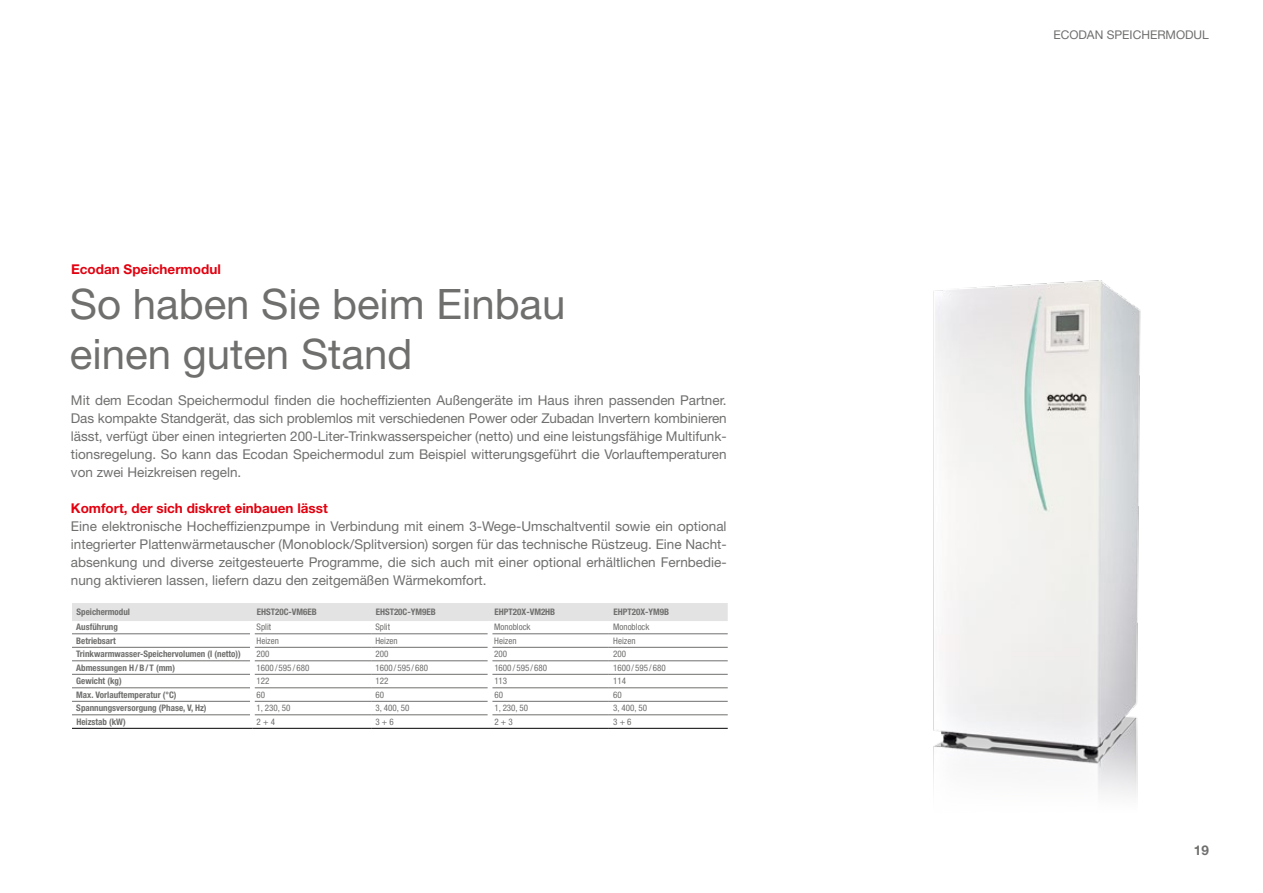
<style>
.page{position:relative;width:1263px;height:893px;background:#fff}
.page>*{position:absolute;margin:0;border:0;box-sizing:border-box;transform-origin:0 0}
.t1{font:42px/50.4px "Helvetica Neue LT Pro";color:#6f6f6e}
.t2{font:13.5px/18px "Helvetica Neue LT Pro";color:#6f6f6e;text-align:justify}
.t3{font:700 13.5px "Helvetica Neue LT Pro";color:#e3000f}
.t4{font:700 13.5px "Helvetica Neue LT Pro";color:#6f6f6e}
.t5{font:12px "Helvetica Neue LT Pro";color:#6f6f6e}
.t6{font:700 condensed 9px "Helvetica Neue LT Pro";color:#6f6f6e}
.t7{font:condensed 9px "Helvetica Neue LT Pro";color:#6f6f6e}
</style>
<div class="page">
<img style="left:933px;top:280px;width:208px;height:517px">
<div style="left:72px;top:603px;width:656px;height:18px;background:#e3e3e3"></div>
<hr style="left:72px;top:633px;width:178px;height:1px;background:#6f6f6e">
<hr style="left:255px;top:633px;width:116px;height:1px;background:#6f6f6e">
<hr style="left:371px;top:633px;width:117px;height:1px;background:#6f6f6e">
<hr style="left:492px;top:633px;width:117px;height:1px;background:#6f6f6e">
<hr style="left:609px;top:633px;width:119px;height:1px;background:#6f6f6e">
<hr style="left:72px;top:647px;width:178px;height:1px;background:#6f6f6e">
<hr style="left:72px;top:660px;width:178px;height:1px;background:#6f6f6e">
<hr style="left:72px;top:674px;width:178px;height:1px;background:#6f6f6e">
<hr style="left:72px;top:687px;width:178px;height:1px;background:#6f6f6e">
<hr style="left:72px;top:701px;width:178px;height:1px;background:#6f6f6e">
<hr style="left:72px;top:714px;width:178px;height:1px;background:#6f6f6e">
<hr style="left:255px;top:714px;width:116px;height:1px;background:#6f6f6e">
<hr style="left:371px;top:714px;width:117px;height:1px;background:#6f6f6e">
<hr style="left:492px;top:714px;width:117px;height:1px;background:#6f6f6e">
<hr style="left:609px;top:714px;width:119px;height:1px;background:#6f6f6e">
<hr style="left:72px;top:728px;width:180px;height:1px;background:#000">
<hr style="left:252px;top:728px;width:119px;height:1px;background:#000">
<hr style="left:371px;top:728px;width:119px;height:1px;background:#000">
<hr style="left:490px;top:728px;width:119px;height:1px;background:#000">
<hr style="left:609px;top:728px;width:119px;height:1px;background:#000">
<hr style="left:255px;top:647px;width:116px;height:1px;background:#6f6f6e">
<hr style="left:371px;top:647px;width:117px;height:1px;background:#6f6f6e">
<hr style="left:492px;top:647px;width:117px;height:1px;background:#6f6f6e">
<hr style="left:609px;top:647px;width:119px;height:1px;background:#6f6f6e">
<hr style="left:255px;top:660px;width:116px;height:1px;background:#6f6f6e">
<hr style="left:371px;top:660px;width:117px;height:1px;background:#6f6f6e">
<hr style="left:492px;top:660px;width:117px;height:1px;background:#6f6f6e">
<hr style="left:609px;top:660px;width:119px;height:1px;background:#6f6f6e">
<hr style="left:255px;top:674px;width:116px;height:1px;background:#6f6f6e">
<hr style="left:371px;top:674px;width:117px;height:1px;background:#6f6f6e">
<hr style="left:492px;top:674px;width:117px;height:1px;background:#6f6f6e">
<hr style="left:609px;top:674px;width:119px;height:1px;background:#6f6f6e">
<hr style="left:255px;top:687px;width:116px;height:1px;background:#6f6f6e">
<hr style="left:371px;top:687px;width:117px;height:1px;background:#6f6f6e">
<hr style="left:492px;top:687px;width:117px;height:1px;background:#6f6f6e">
<hr style="left:609px;top:687px;width:119px;height:1px;background:#6f6f6e">
<hr style="left:255px;top:701px;width:116px;height:1px;background:#6f6f6e">
<hr style="left:371px;top:701px;width:117px;height:1px;background:#6f6f6e">
<hr style="left:492px;top:701px;width:117px;height:1px;background:#6f6f6e">
<hr style="left:609px;top:701px;width:119px;height:1px;background:#6f6f6e">
<p class="t3" style="left:71px;top:261px;width:151px">Ecodan Speichermodul</p>
<h1 class="t1" style="left:70px;top:278px;width:497px">So haben Sie beim Einbau einen guten Stand</h1>
<p class="t2" style="left:71px;top:391px;width:657px">Mit dem Ecodan Speichermodul finden die hocheffizienten Außengeräte im Haus ihren passenden Partner.<br>Das kompakte Standgerät, das sich problemlos mit verschiedenen Power oder Zubadan Invertern kombinieren lässt, verfügt über einen integrierten 200-Liter-Trinkwasserspeicher (netto) und eine leistungsfähige Multifunk&shy;tionsregelung. So kann das Ecodan Speichermodul zum Beispiel witterungsgeführt die Vorlauftemperaturen von zwei Heizkreisen regeln.</p>
<p class="t3" style="left:71px;top:500px;width:258px">Komfort, der sich diskret einbauen lässt</p>
<p class="t2" style="left:71px;top:517px;width:657px">Eine elektronische Hocheffizienzpumpe in Verbindung mit einem 3-Wege-Umschaltventil sowie ein optional integrierter Plattenwärmetauscher (Monoblock/Splitversion) sorgen für das technische Rüstzeug. Eine Nacht&shy;absenkung und diverse zeitgesteuerte Programme, die sich auch mit einer optional erhältlichen Fernbedie&shy;nung aktivieren lassen, liefern dazu den zeitgemäßen Wärmekomfort.</p>
<p class="t6" style="left:76px;top:607px;width:55px">Speichermodul</p>
<p class="t6" style="left:257px;top:607px;width:62px">EHST20C-VM6EB</p>
<p class="t6" style="left:376px;top:607px;width:62px">EHST20C-YM9EB</p>
<p class="t6" style="left:494px;top:607px;width:62px">EHPT20X-VM2HB</p>
<p class="t6" style="left:613px;top:607px;width:57px">EHPT20X-YM9B</p>
<p class="t6" style="left:76px;top:622px;width:43px">Ausführung</p>
<p class="t7" style="left:257px;top:622px;width:16px">Split</p>
<p class="t7" style="left:375px;top:622px;width:16px">Split</p>
<p class="t7" style="left:494px;top:622px;width:38px">Monoblock</p>
<p class="t7" style="left:613px;top:622px;width:38px">Monoblock</p>
<p class="t6" style="left:76px;top:635px;width:41px">Betriebsart</p>
<p class="t7" style="left:257px;top:635px;width:24px">Heizen</p>
<p class="t7" style="left:375px;top:635px;width:24px">Heizen</p>
<p class="t7" style="left:494px;top:635px;width:24px">Heizen</p>
<p class="t7" style="left:613px;top:635px;width:24px">Heizen</p>
<p class="t6" style="left:76px;top:649px;width:166px">Trinkwarmwasser-Speichervolumen (l (netto))</p>
<p class="t7" style="left:257px;top:649px;width:14px">200</p>
<p class="t7" style="left:375px;top:649px;width:14px">200</p>
<p class="t7" style="left:494px;top:649px;width:14px">200</p>
<p class="t7" style="left:613px;top:649px;width:14px">200</p>
<p class="t6" style="left:76px;top:662px;width:100px">Abmessungen H/B/ T (mm)</p>
<p class="t7" style="left:257px;top:662px;width:54px">1600 / 595 / 680</p>
<p class="t7" style="left:375px;top:662px;width:54px">1600 / 595 / 680</p>
<p class="t7" style="left:494px;top:662px;width:54px">1600 / 595 / 680</p>
<p class="t7" style="left:613px;top:662px;width:54px">1600 / 595 / 680</p>
<p class="t6" style="left:76px;top:676px;width:47px">Gewicht (kg)</p>
<p class="t7" style="left:257px;top:676px;width:14px">122</p>
<p class="t7" style="left:375px;top:676px;width:14px">122</p>
<p class="t7" style="left:494px;top:676px;width:14px">113</p>
<p class="t7" style="left:613px;top:676px;width:14px">114</p>
<p class="t6" style="left:76px;top:689px;width:102px">Max. Vorlauftemperatur (°C)</p>
<p class="t7" style="left:257px;top:689px;width:10px">60</p>
<p class="t7" style="left:375px;top:689px;width:10px">60</p>
<p class="t7" style="left:494px;top:689px;width:10px">60</p>
<p class="t7" style="left:613px;top:689px;width:10px">60</p>
<p class="t6" style="left:76px;top:703px;width:132px">Spannungsversorgung (Phase, V, Hz)</p>
<p class="t7" style="left:257px;top:703px;width:35px">1, 230, 50</p>
<p class="t7" style="left:375px;top:703px;width:35px">3, 400, 50</p>
<p class="t7" style="left:494px;top:703px;width:35px">1, 230, 50</p>
<p class="t7" style="left:613px;top:703px;width:35px">3, 400, 50</p>
<p class="t6" style="left:76px;top:716px;width:51px">Heizstab (kW)</p>
<p class="t7" style="left:257px;top:716px;width:20px">2 + 4</p>
<p class="t7" style="left:375px;top:716px;width:20px">3 + 6</p>
<p class="t7" style="left:494px;top:716px;width:20px">2 + 3</p>
<p class="t7" style="left:613px;top:716px;width:20px">3 + 6</p>
<p class="t5" style="left:1053px;top:28px;width:157px">ECODAN SPEICHERMODUL</p>
<p class="t4" style="left:1194px;top:842px;width:17px">19</p>
</div>
